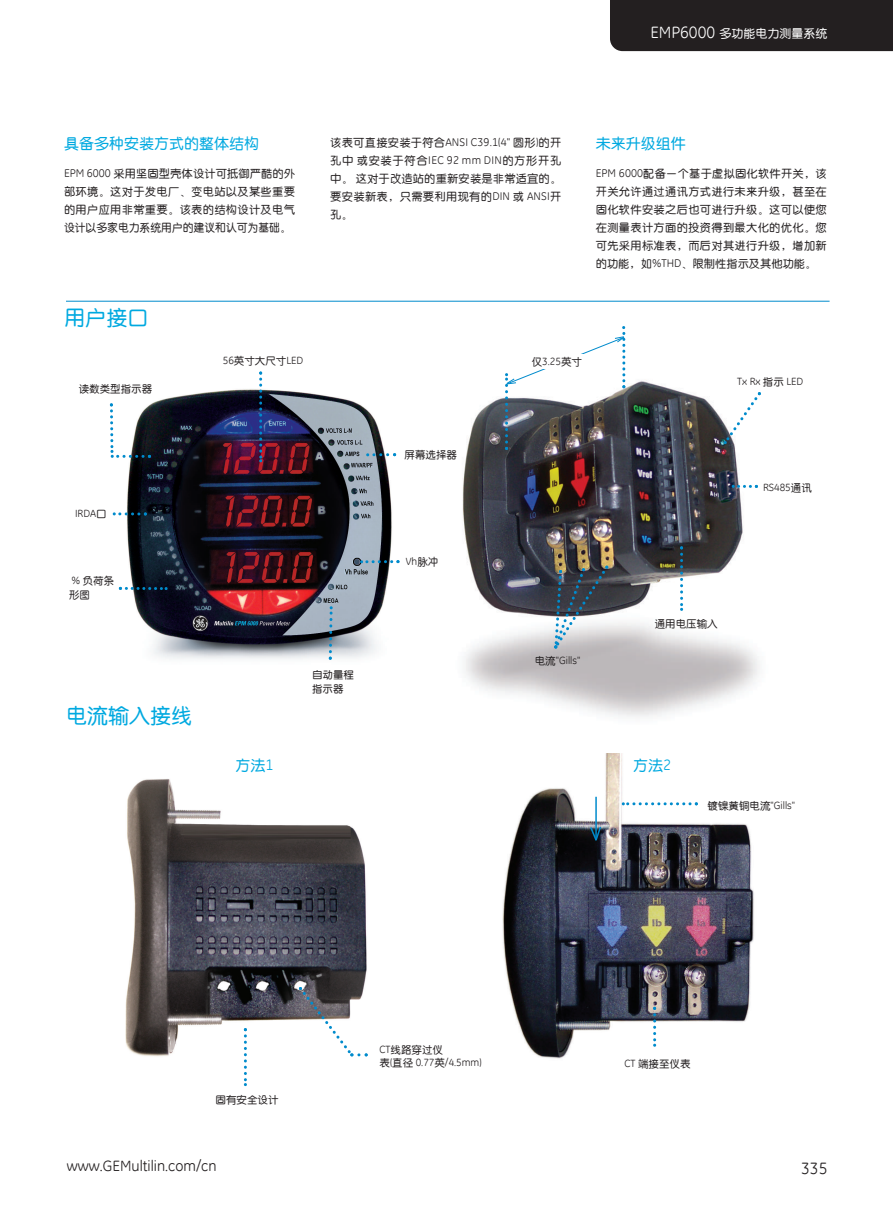
<style>
.page{position:relative;width:893px;height:1212px;background:#fff}
.page>*{position:absolute;margin:0;border:0;box-sizing:border-box;transform-origin:0 0}
.t1{font:21px "HY Zhong Yuan J";color:#00a9e0}
.t2{font:16.5px "GE Inspira";color:#231f20}
.t3{font:15px "HY Zhong Yuan J";color:#00a9e0}
.t4{font:15px "GE Inspira";color:#231f20}
.t5{font:12px "HY Zhong Yuan J";color:#fff}
.t6{font:11.25px/18px "HY Zhong Yuan J";letter-spacing:.03em;color:#231f20;text-align:justify}
.t7{font:10.5px "GE Inspira";color:#231f20}
.t8{font:10.5px/13.5px "HY Zhong Yuan J";color:#231f20}
.s1{font-family:"GE Inspira";font-size:16.5px}
.s2{font-family:"GE Inspira"}
.s3{font-family:"HY Zhong Yuan J"}
</style>
<div class="page">
<div style="left:610px;top:0;width:283px;height:51px;background:#231f20"></div>
<img style="left:502px;top:753px;width:252px;height:306px">
<svg style="left:653px;top:1007px;width:3px;height:40px"></svg>
<svg style="left:622px;top:802px;width:76px;height:3px"></svg>
<hr style="left:595px;top:797px;width:2px;height:43px;background:#008bcc">
<svg style="left:589px;top:825px;width:13px;height:17px"></svg>
<img style="left:462px;top:368px;width:298px;height:349px">
<svg style="left:553px;top:563px;width:58px;height:86px;background:#798086"></svg>
<svg style="left:680px;top:546px;width:3px;height:65px"></svg>
<svg style="left:723px;top:389px;width:38px;height:55px"></svg>
<svg style="left:732px;top:485px;width:26px;height:3px"></svg>
<svg style="left:505px;top:326px;width:120px;height:124px"></svg>
<img style="left:125px;top:389px;width:274px;height:270px">
<svg style="left:113px;top:512px;width:34px;height:3px"></svg>
<svg style="left:366px;top:453px;width:30px;height:3px"></svg>
<svg style="left:259px;top:371px;width:3px;height:91px"></svg>
<svg style="left:119px;top:587px;width:49px;height:3px"></svg>
<svg style="left:327px;top:606px;width:7px;height:54px"></svg>
<svg style="left:360px;top:560px;width:40px;height:3px"></svg>
<svg style="left:109px;top:402px;width:42px;height:56px"></svg>
<hr style="left:66px;top:301px;width:764px;height:1px;background:#008bcc">
<img style="left:125px;top:779px;width:242px;height:278px">
<svg style="left:296px;top:984px;width:72px;height:72px"></svg>
<svg style="left:244px;top:1028px;width:3px;height:58px"></svg>
<p class="t5" style="left:651px;top:27px;width:178px"><span class="s1">EMP6000</span> 多功能电力测量系统</p>
<h3 class="t3" style="left:64px;top:136px;width:196px">具备多种安装方式的整体结构</h3>
<p class="t6" style="left:64px;top:164px;width:233px"><span class="s2">EPM 6000</span> 采用坚固型壳体设计可抵御严酷的外部环境。这对于发电厂、变电站以及某些重要的用户应用非常重要。该表的结构设计及电气设计以多家电力系统用户的建议和认可为基础。</p>
<h1 class="t1" style="left:64px;top:307px;width:85px">用户接口</h1>
<p class="t8" style="left:79px;top:382px;width:75px">读数类型指示器</p>
<p class="t7" style="left:223px;top:354px;width:82px">56<span class="s3">英寸大尺寸</span>LED</p>
<p class="t6" style="left:330px;top:133px;width:233px">该表可直接安装于符合<span class="s2">ANSI C39.1(4"</span> 圆形<span class="s2">)</span>的开孔中或安装于符合<span class="s2">IEC 92 mm DIN</span>的方形开孔中。这对于改造站的重新安装是非常适宜的。要安装新表，只需要利用现有的<span class="s2">DIN</span> 或 <span class="s2">ANSI</span>开孔。</p>
<h3 class="t3" style="left:596px;top:136px;width:91px">未来升级组件</h3>
<p class="t6" style="left:596px;top:164px;width:233px"><span class="s2">EPM 6000</span>配备一个基于虚拟固化软件开关，该开关允许通过通讯方式进行未来升级，甚至在固化软件安装之后也可进行升级。这可以使您在测量表计方面的投资得到最大化的优化。您可先采用标准表，而后对其进行升级，增加新的功能，如<span class="s2">%THD</span>、限制性指示及其他功能。</p>
<p class="t7" style="left:532px;top:354px;width:52px"><span class="s3">仅</span>3.25<span class="s3">英寸</span></p>
<p class="t7" style="left:737px;top:375px;width:67px">Tx Rx <span class="s3">指示</span> LED</p>
<p class="t7" style="left:75px;top:506px;width:33px">IRDA<span class="s3">口</span></p>
<p class="t8" style="left:69px;top:574px;width:47px"><span class="s2">%</span> 负荷条形图</p>
<h1 class="t1" style="left:66px;top:705px;width:127px">电流输入接线</h1>
<p class="t8" style="left:312px;top:668px;width:43px">自动量程指示器</p>
<p class="t8" style="left:404px;top:448px;width:54px">屏幕选择器</p>
<p class="t7" style="left:406px;top:554px;width:34px">Vh<span class="s3">脉冲</span></p>
<p class="t7" style="left:535px;top:653px;width:47px"><span class="s3">电流</span>"Gills"</p>
<p class="t7" style="left:763px;top:480px;width:50px">RS485<span class="s3">通讯</span></p>
<p class="t8" style="left:655px;top:617px;width:64px">通用电压输入</p>
<h3 class="t3" style="left:236px;top:757px;width:39px">方法<span class="s2">1</span></h3>
<h3 class="t3" style="left:633px;top:757px;width:39px">方法<span class="s2">2</span></h3>
<p class="t7" style="left:708px;top:798px;width:89px"><span class="s3">镀镍黄铜电流</span>"Gills"</p>
<p class="t8" style="left:216px;top:1093px;width:64px">固有安全设计</p>
<p class="t8" style="left:380px;top:1043px;width:65px"><span class="s2">CT</span>线路穿过仪</p>
<p class="t7" style="left:380px;top:1056px;width:104px"><span class="s3">表</span>(<span class="s3">直径</span> 0.77<span class="s3">英</span>/4.5mm)</p>
<p class="t8" style="left:625px;top:1057px;width:68px"><span class="s2">CT</span> 端接至仪表</p>
<h3 class="t4" style="left:67px;top:1156px;width:151px">www.GEMultilin.com/cn</h3>
<h2 class="t2" style="left:801px;top:1157px;width:28px">335</h2>
</div>
